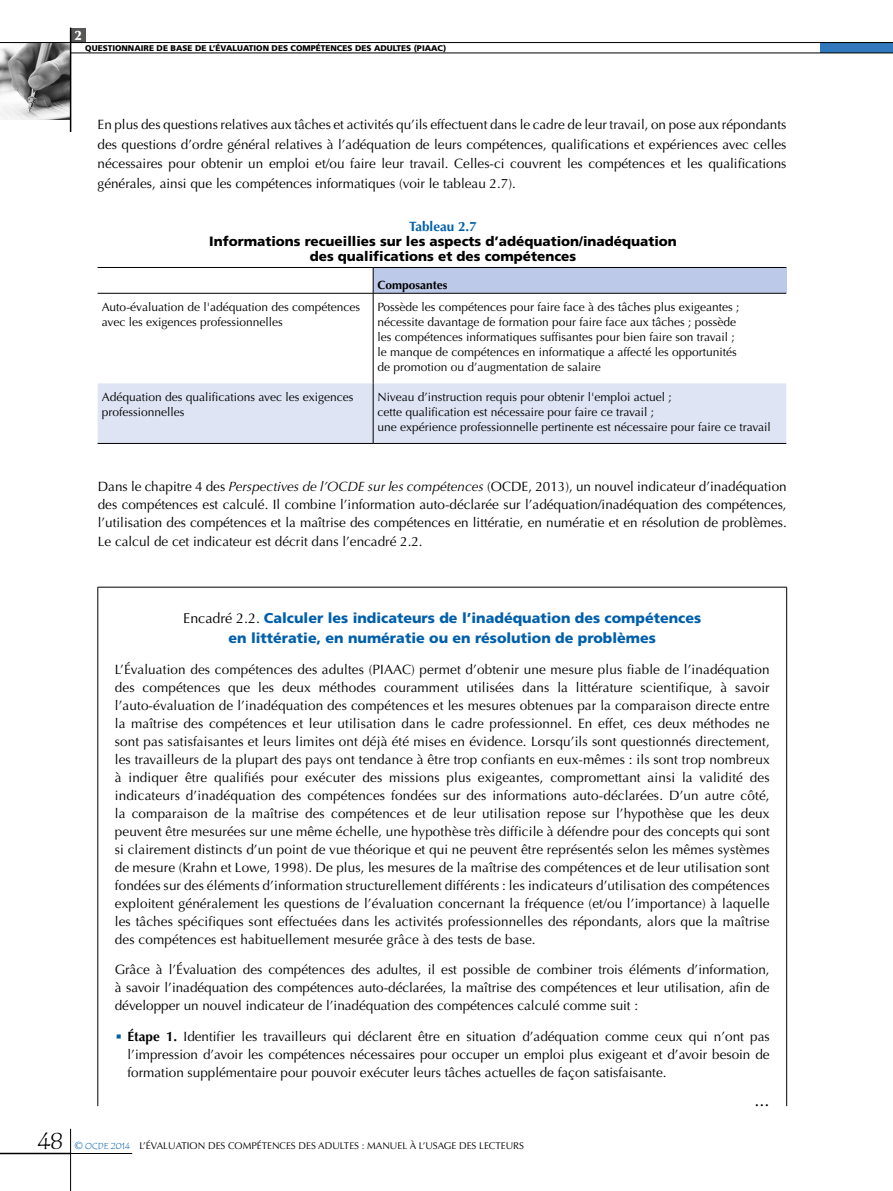
<style>
.page{position:relative;width:893px;height:1191px;background:#fff}
.page>*{position:absolute;margin:0;border:0;box-sizing:border-box;transform-origin:0 0}
.t1{font:24px "Tempus Sans ITC";color:#000}
.t2{font:18px "Optima LT Std";color:#000}
.t3{font:900 14.25px/19.5px "Frutiger LT Std";color:#005faa;text-align:center}
.t4{font:13.5px/18px "Optima LT Std";color:#000;text-align:justify}
.t5{font:900 13.5px/15px "Frutiger LT Std";color:#000;text-align:center}
.t6{font:700 13.5px "Optima LT Std";color:#005faa}
.t7{font:900 13.5px "Optima LT Std";color:#fff}
.t8{font:12px/15px "Optima LT Std";color:#000}
.t9{font:700 12px "Optima LT Std";color:#000}
.t10{font:9.75px "Optima LT Std";color:#000}
.t11{font:900 8.25px "Frutiger LT Std";color:#000}
.s1{font-style:italic}
.s2{font-family:"Optima LT Std";font-weight:400;color:#000}
.s3{font-family:"ITC Eras Std";font-weight:500;color:#005faa}
.s4{font-weight:700}
.s5{font-size:10.5px;color:#005faa}
.s6{font-family:"Tempus Sans ITC";font-size:9px;color:#005faa}
</style>
<div class="page">
<img style="left:0;top:43px;width:70px;height:76px">
<div style="left:821px;top:43px;width:72px;height:10px;background:#3178bc"></div>
<div style="left:71px;top:28px;width:14px;height:15px;background:#575756"></div>
<hr style="left:0;top:42px;width:893px;height:1px;background:#000">
<hr style="left:71px;top:53px;width:822px;height:1px;background:#000">
<hr style="left:70px;top:28px;width:1px;height:104px;background:#000">
<hr style="left:70px;top:1128px;width:1px;height:63px;background:#000">
<hr style="left:71px;top:1153px;width:61px;height:1px;background:#000">
<hr style="left:0;top:1152px;width:71px;height:2px;background:#000">
<div style="left:373px;top:267px;width:413px;height:26px;background:#bcc9e8"></div>
<div style="left:98px;top:383px;width:688px;height:60px;background:#dee4f4"></div>
<hr style="left:98px;top:267px;width:275px;height:1px;background:#000">
<hr style="left:373px;top:267px;width:413px;height:1px;background:#000">
<hr style="left:98px;top:293px;width:275px;height:1px;background:#000">
<hr style="left:373px;top:293px;width:413px;height:1px;background:#000">
<svg style="left:373px;top:268px;width:1px;height:25px"></svg>
<hr style="left:373px;top:293px;width:1px;height:90px;background:#000">
<hr style="left:373px;top:383px;width:1px;height:60px;background:#000">
<hr style="left:98px;top:443px;width:275px;height:1px;background:#000">
<hr style="left:373px;top:443px;width:413px;height:1px;background:#000">
<hr style="left:98px;top:587px;width:689px;height:1px;background:#000">
<hr style="left:98px;top:587px;width:1px;height:519px;background:#000">
<hr style="left:786px;top:587px;width:1px;height:519px;background:#000">
<p class="t7" style="left:75px;top:28px;width:8px">2</p>
<p class="t11" style="left:85px;top:43px;width:362px">QUESTIONNAIRE DE BASE DE L’ÉVALUATION DES COMPÉTENCES DES ADULTES (PIAAC)</p>
<p class="t4" style="left:98px;top:115px;width:690px;line-height:19.5px">En plus des questions relatives aux tâches et activités qu’ils effectuent dans le cadre de leur travail, on pose aux répondants des questions d’ordre général relatives à l’adéquation de leurs compétences, qualifications et expériences avec celles nécessaires pour obtenir un emploi et/ou faire leur travail. Celles-ci couvrent les compétences et les qualifications générales, ainsi que les compétences informatiques (voir le tableau 2.7).</p>
<p class="t6" style="left:409px;top:219px;width:69px">Tableau 2.7</p>
<p class="t5" style="left:209px;top:234px;width:469px">Informations recueillies sur les aspects d’adéquation/inadéquation des qualifications et des compétences</p>
<p class="t9" style="left:377px;top:278px;width:72px">Composantes</p>
<p class="t8" style="left:102px;top:299px;width:260px">Auto-évaluation de l'adéquation des compétences avec les exigences professionnelles</p>
<p class="t8" style="left:377px;top:299px;width:364px">Possède les compétences pour faire face à des tâches plus exigeantes ; nécessite davantage de formation pour faire face aux tâches ; possède les compétences informatiques suffisantes pour bien faire son travail ; le manque de compétences en informatique a affecté les opportunités de promotion ou d’augmentation de salaire</p>
<p class="t8" style="left:102px;top:389px;width:253px">Adéquation des qualifications avec les exigences professionnelles</p>
<p class="t8" style="left:377px;top:389px;width:395px">Niveau d’instruction requis pour obtenir l'emploi actuel ;<br>cette qualification est nécessaire pour faire ce travail ;<br>une expérience professionnelle pertinente est nécessaire pour faire ce travail</p>
<p class="t4" style="left:98px;top:477px;width:690px">Dans le chapitre 4 des <span class="s1">Perspectives de l’OCDE sur les compétences</span> (OCDE, 2013), un nouvel indicateur d’inadéquation des compétences est calculé. Il combine l’information auto-déclarée sur l’adéquation/inadéquation des compétences, l’utilisation des compétences et la maîtrise des compétences en littératie, en numératie et en résolution de problèmes.</p>
<p class="t4" style="left:98px;top:533px;width:326px">Le calcul de cet indicateur est décrit dans l’encadré 2.2.</p>
<p class="t3" style="left:183px;top:608px;width:520px"><span class="s2">Encadré 2.2.</span> Calculer les indicateurs de l’inadéquation des compétences en littératie, en numératie ou en résolution de problèmes</p>
<p class="t4" style="left:115px;top:660px;width:656px">L’Évaluation des compétences des adultes (PIAAC) permet d’obtenir une mesure plus fiable de l’inadéquation des compétences que les deux méthodes couramment utilisées dans la littérature scientifique, à savoir l’auto‑évaluation de l’inadéquation des compétences et les mesures obtenues par la comparaison directe entre la maîtrise des compétences et leur utilisation dans le cadre professionnel. En effet, ces deux méthodes ne sont pas satisfaisantes et leurs limites ont déjà été mises en évidence. Lorsqu’ils sont questionnés directement, les travailleurs de la plupart des pays ont tendance à être trop confiants en eux-mêmes : ils sont trop nombreux à indiquer être qualifiés pour exécuter des missions plus exigeantes, compromettant ainsi la validité des indicateurs d’inadéquation des compétences fondées sur des informations auto-déclarées. D’un autre côté, la comparaison de la maîtrise des compétences et de leur utilisation repose sur l’hypothèse que les deux peuvent être mesurées sur une même échelle, une hypothèse très difficile à défendre pour des concepts qui sont si clairement distincts d’un point de vue théorique et qui ne peuvent être représentés selon les mêmes systèmes de mesure (Krahn et Lowe, 1998). De plus, les mesures de la maîtrise des compétences et de leur utilisation sont fondées sur des éléments d’information structurellement différents : les indicateurs d’utilisation des compétences exploitent généralement les questions de l’évaluation concernant la fréquence (et/ou l’importance) à laquelle les tâches spécifiques sont effectuées dans les activités professionnelles des répondants, alors que la maîtrise des compétences est habituellement mesurée grâce à des tests de base.</p>
<p class="t4" style="left:115px;top:961px;width:656px">Grâce à l’Évaluation des compétences des adultes, il est possible de combiner trois éléments d’information, à savoir l’inadéquation des compétences auto-déclarées, la maîtrise des compétences et leur utilisation, afin de développer un nouvel indicateur de l’inadéquation des compétences calculé comme suit :</p>
<p class="t4" style="left:128px;top:1027px;width:644px;text-indent:-13px"><span class="s3">•</span> <span class="s4">Étape 1.</span> Identifier les travailleurs qui déclarent être en situation d’adéquation comme ceux qui n’ont pas l’impression d’avoir les compétences nécessaires pour occuper un emploi plus exigeant et d’avoir besoin de formation supplémentaire pour pouvoir exécuter leurs tâches actuelles de façon satisfaisante.</p>
<h2 class="t2" style="left:754px;top:1089px;width:17px">...</h2>
<h1 class="t1" style="left:37px;top:1125px;width:27px">48</h1>
<p class="t10" style="left:75px;top:1140px;width:451px"><span class="s5">©</span> <span class="s6">OCDE 2014</span> L’ÉVALUATION DES COMPÉTENCES DES ADULTES : MANUEL À L’USAGE DES LECTEURS</p>
</div>
